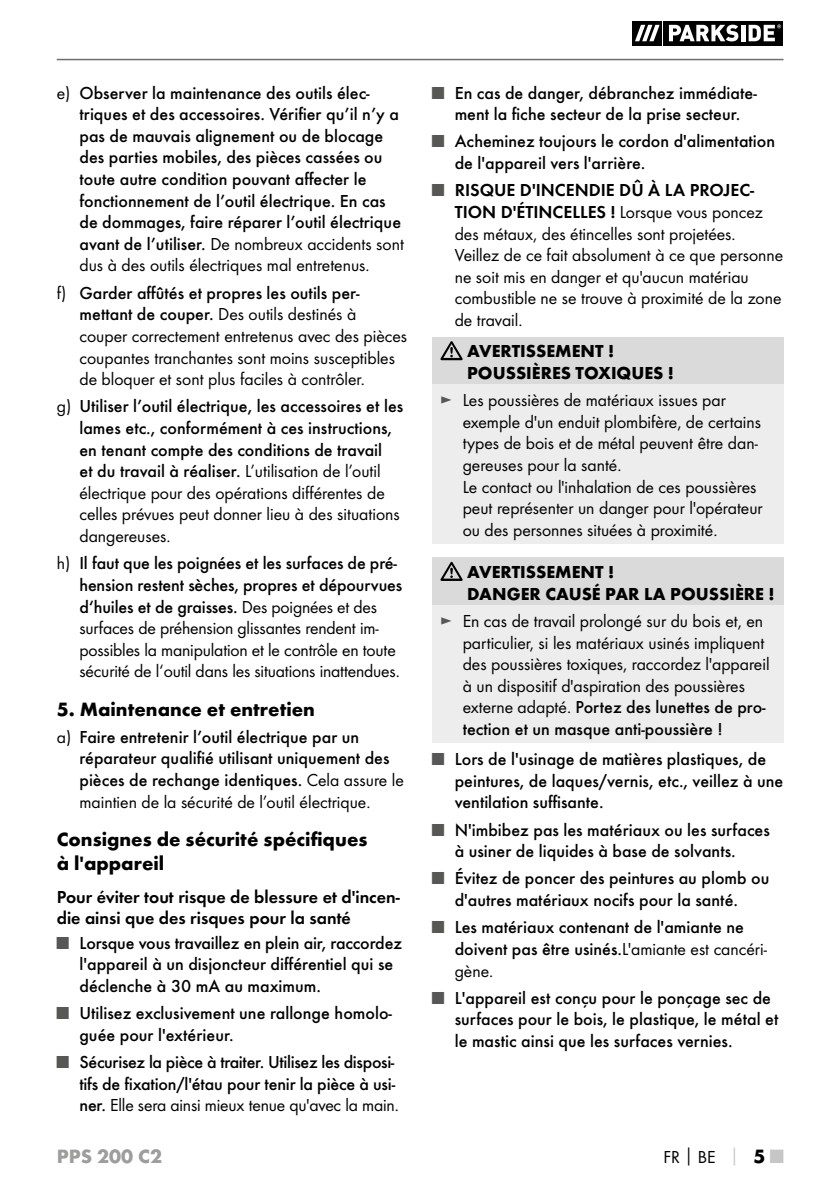
<style>
.page{position:relative;width:840px;height:1191px;background:#fff}
.page>*{position:absolute;margin:0;border:0;box-sizing:border-box;transform-origin:0 0}
.t1{font:700 20px/24px "Futura";color:#000}
.t2{font:700 20px "Futura";color:#9d9d9c}
.t3{font:500 18px/21.6px "Futura";color:#000}
.t4{font:18px/21.6px "Futura Boo";color:#000}
.t5{font:18px/21.6px "Futura Dem";color:#000}
.t6{font:500 18px/21.6px "Futura";letter-spacing:-.02em;color:#000;text-align:right}
.t7{font:700 18px/21.6px "Futura";color:#000}
.s1{font-family:"Futura Boo";font-weight:400}
.s2{font-family:"Futura";font-weight:500}
.s3{font-family:"Futura Boo";font-weight:400;color:#575756}
.s4{font-family:"Futura Boo";color:#575756}
.s5{font-family:"Futura Boo"}
.s6{color:#575756}
.s7{font-family:"Futura";font-weight:700}
.s8{font-family:"Futura";font-weight:700;color:#c6c6c6}
.s9{font-family:"Futura";font-weight:700;font-size:20px}
.s10{font-family:"Futura";font-weight:700;font-size:20px;color:#c6c6c6}
</style>
<div class="page">
<hr style="left:57px;top:59px;width:726px;height:1px;background:#706f6f">
<svg style="left:661px;top:21px;width:1px;height:24px"></svg>
<svg style="left:632px;top:21px;width:29px;height:24px"></svg>
<svg style="left:663px;top:21px;width:119px;height:24px"></svg>
<svg style="left:634px;top:25px;width:25px;height:16px"></svg>
<svg style="left:668px;top:25px;width:70px;height:16px"></svg>
<svg style="left:740px;top:25px;width:4px;height:16px"></svg>
<svg style="left:748px;top:24px;width:32px;height:17px"></svg>
<div style="left:432px;top:337px;width:350px;height:48px;background:#dadada"></div>
<div style="left:432px;top:385px;width:350px;height:159px;background:#ededed"></div>
<svg style="left:440px;top:341px;width:22px;height:19px"></svg>
<div style="left:432px;top:557px;width:350px;height:48px;background:#dadada"></div>
<div style="left:432px;top:605px;width:350px;height:138px;background:#ededed"></div>
<svg style="left:440px;top:562px;width:22px;height:19px"></svg>
<p class="t3" style="left:79px;top:82px;width:323px;text-indent:-23px"><span class="s1">e)</span> Observer la maintenance des outils élec&shy;triques et des accessoires. Vérifier qu’il n’y a pas de mauvais alignement ou de blocage des parties mobiles, des pièces cassées ou toute autre condition pouvant affecter le fonctionnement de l’outil électrique. En cas de dommages, faire réparer l’outil électrique</p>
<p class="t4" style="left:79px;top:233px;width:326px"><span class="s2">avant de l’utiliser.</span> De nombreux accidents sont dus à des outils électriques mal entretenus.</p>
<p class="t3" style="left:57px;top:282px;width:304px"><span class="s1">f)</span> Garder affûtés et propres les outils per-</p>
<p class="t4" style="left:79px;top:303px;width:329px"><span class="s2">mettant de couper.</span> Des outils destinés à couper correctement entretenus avec des pièces coupantes tranchantes sont moins susceptibles de bloquer et sont plus faciles à contrôler.</p>
<p class="t3" style="left:79px;top:395px;width:325px;text-indent:-23px"><span class="s1">g)</span> Utiliser l’outil électrique, les accessoires et les lames etc., conformément à ces instructions, en tenant compte des conditions de travail</p>
<p class="t4" style="left:79px;top:460px;width:322px"><span class="s2">et du travail à réaliser.</span> L’utilisation de l’outil électrique pour des opérations différentes de celles prévues peut donner lieu à des situations dangereuses.</p>
<p class="t3" style="left:79px;top:552px;width:324px;text-indent:-23px"><span class="s1">h)</span> Il faut que les poignées et les surfaces de pré&shy;hension restent sèches, propres et dépourvues d‘huiles et de graisses. <span class="s1">Des poignées et des</span></p>
<p class="t4" style="left:79px;top:617px;width:319px">surfaces de préhension glissantes rendent im&shy;possibles la manipulation et le contrôle en toute sécurité de l‘outil dans les situations inattendues.</p>
<p class="t1" style="left:57px;top:696px;width:259px">5. Maintenance et entretien</p>
<p class="t3" style="left:79px;top:726px;width:326px;text-indent:-23px"><span class="s1">a)</span> Faire entretenir l’outil électrique par un réparateur qualifié utilisant uniquement des pièces de rechange identiques. <span class="s1">Cela assure le</span></p>
<p class="t4" style="left:79px;top:790px;width:290px">maintien de la sécurité de l’outil électrique.</p>
<p class="t1" style="left:57px;top:827px;width:312px">Consignes de sécurité spécifiques à l'appareil</p>
<p class="t5" style="left:57px;top:886px;width:344px">Pour éviter tout risque de blessure et d'incen&shy;die ainsi que des risques pour la santé</p>
<p class="t3" style="left:79px;top:932px;width:324px;text-indent:-23px"><span class="s3">■</span> Lorsque vous travaillez en plein air, raccordez l'appareil à un disjoncteur différentiel qui se déclenche à 30 mA au maximum.</p>
<p class="t3" style="left:79px;top:1002px;width:314px;text-indent:-23px"><span class="s3">■</span> Utilisez exclusivement une rallonge homolo&shy;guée pour l'extérieur.</p>
<p class="t6" style="left:57px;top:1051px;width:340px"><span class="s3">■</span> Sécurisez la pièce à traiter. Utilisez les disposi&shy;tifs de fixation/l'étau pour tenir la pièce à usi-</p>
<p class="t4" style="left:79px;top:1094px;width:318px"><span class="s2">ner.</span> Elle sera ainsi mieux tenue qu'avec la main.</p>
<p class="t3" style="left:432px;top:82px;width:326px;text-align:center"><span class="s3">■</span> En cas de danger, débranchez immédiate&shy;ment la fiche secteur de la prise secteur.</p>
<p class="t3" style="left:454px;top:131px;width:322px;text-indent:-23px"><span class="s3">■</span> Acheminez toujours le cordon d'alimentation de l'appareil vers l'arrière.</p>
<p class="t5" style="left:454px;top:179px;width:309px;text-indent:-23px"><span class="s4">■</span> RISQUE D'INCENDIE DÛ À LA PROJEC-<br>TION D'ÉTINCELLES ! <span class="s5">Lorsque vous poncez</span></p>
<p class="t4" style="left:454px;top:223px;width:330px">des métaux, des étincelles sont projetées.<br>Veillez de ce fait absolument à ce que personne ne soit mis en danger et qu'aucun matériau combustible ne se trouve à proximité de la zone de travail.</p>
<p class="t7" style="left:467px;top:340px;width:208px">AVERTISSEMENT !<br>POUSSIÈRES TOXIQUES !</p>
<p class="t4" style="left:462px;top:389px;width:301px;text-indent:-23px"><span class="s6">►</span> Les poussières de matériaux issues par exemple d'un enduit plombifère, de certains types de bois et de métal peuvent être dan&shy;gereuses pour la santé.<br>Le contact ou l'inhalation de ces poussières peut représenter un danger pour l'opérateur ou des personnes situées à proximité.</p>
<p class="t7" style="left:467px;top:561px;width:309px">AVERTISSEMENT !<br>DANGER CAUSÉ PAR LA POUSSIÈRE !</p>
<p class="t4" style="left:462px;top:610px;width:308px;text-indent:-23px"><span class="s6">►</span> En cas de travail prolongé sur du bois et, en particulier, si les matériaux usinés impliquent des poussières toxiques, raccordez l'appareil à un dispositif d'aspiration des poussières</p>
<p class="t3" style="left:462px;top:696px;width:304px"><span class="s1">externe adapté.</span> Portez des lunettes de pro&shy;tection et un masque anti-poussière !</p>
<p class="t3" style="left:454px;top:748px;width:330px;text-indent:-23px"><span class="s3">■</span> Lors de l'usinage de matières plastiques, de peintures, de laques/vernis, etc., veillez à une ventilation suffisante.</p>
<p class="t3" style="left:454px;top:818px;width:316px;text-indent:-23px"><span class="s3">■</span> N'imbibez pas les matériaux ou les surfaces à usiner de liquides à base de solvants.</p>
<p class="t3" style="left:432px;top:867px;width:339px;text-align:center"><span class="s3">■</span> Évitez de poncer des peintures au plomb ou d'autres matériaux nocifs pour la santé.</p>
<p class="t3" style="left:454px;top:916px;width:313px;text-indent:-23px"><span class="s3">■</span> Les matériaux contenant de l'amiante ne doivent pas être usinés.<span class="s1">L'amiante est cancéri-</span></p>
<p class="t4" style="left:454px;top:959px;width:38px">gène.</p>
<p class="t3" style="left:454px;top:987px;width:325px;text-indent:-23px"><span class="s3">■</span> L'appareil est conçu pour le ponçage sec de surfaces pour le bois, le plastique, le métal et le mastic ainsi que les surfaces vernies.</p>
<p class="t2" style="left:57px;top:1143px;width:107px">PPS 200 C2</p>
<p class="t4" style="left:663px;top:1145px;width:121px">FR<span class="s7">│</span>BE <span class="s8">│</span> <span class="s9">5</span> <span class="s10">■</span></p>
</div>
